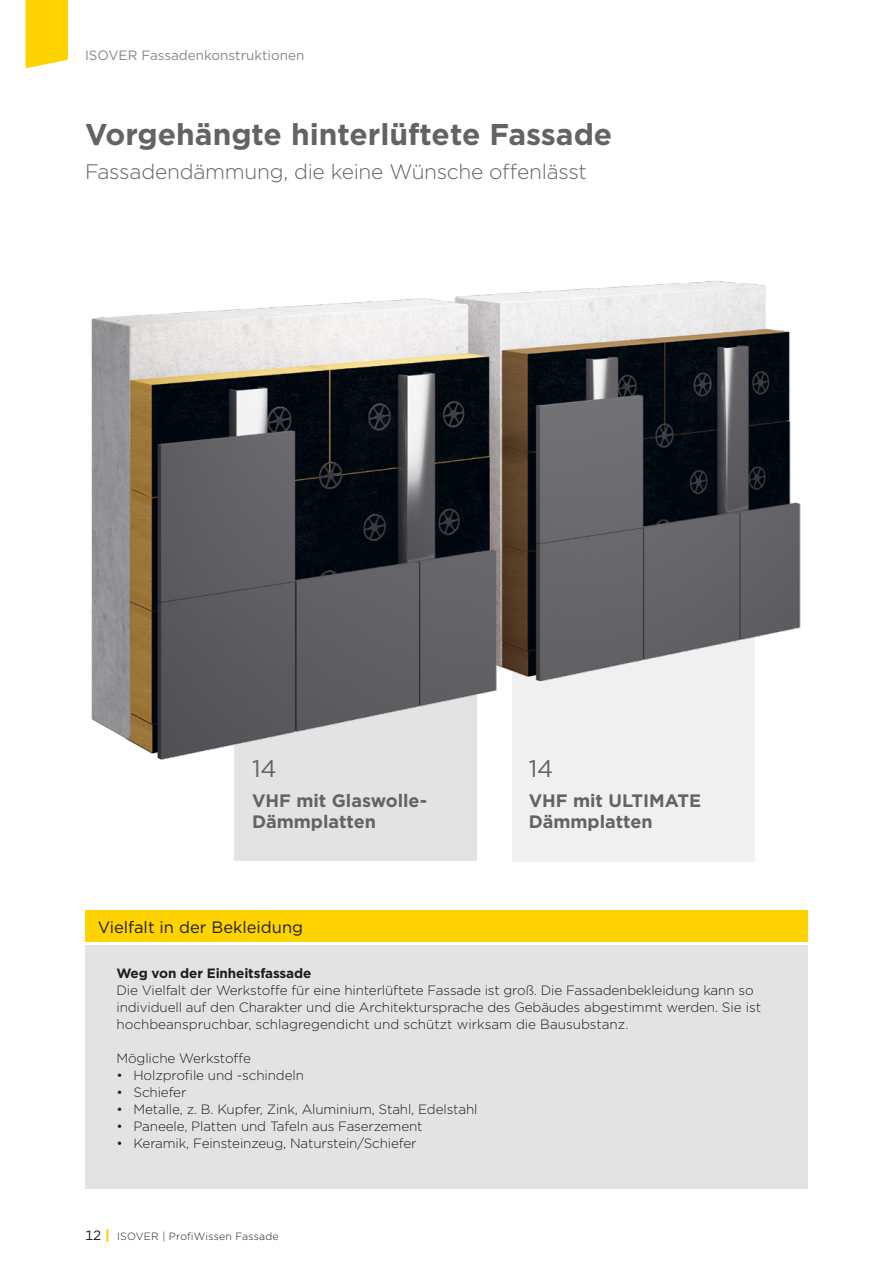
<style>
.page{position:relative;width:893px;height:1263px;background:#fff}
.page>*{position:absolute;margin:0;border:0;box-sizing:border-box;transform-origin:0 0}
.t1{font:700 30px "Gotham";color:#646363}
.t2{font:24px "Gotham";color:#646363}
.t3{font:300 21px "Gotham";letter-spacing:-.015em;color:#646363}
.t4{font:700 18px/21px "Gotham";color:#646363}
.t5{font:16.5px "Gotham";color:#1d1d1b}
.t6{font:300 13.5px/17px "Gotham";letter-spacing:-.01em;color:#1d1d1b}
.t7{font:13.5px "Gotham";color:#878787}
.t8{font:700 13.5px "Gotham";letter-spacing:-.01em;color:#1d1d1b}
.t9{font:300 10.5px "Gotham";letter-spacing:.02em;color:#1d1d1b}
.s1{font-weight:400;font-size:13.5px}
.s2{font-weight:900;font-size:13.5px;color:#ffd300}
</style>
<div class="page">
<div style="left:235px;top:631px;width:242px;height:230px;background:#e3e3e3"></div>
<div style="left:512px;top:621px;width:243px;height:240px;background:#f0f0f0"></div>
<div style="left:85px;top:945px;width:723px;height:243px;background:#e3e3e3"></div>
<div style="left:85px;top:910px;width:723px;height:32px;background:#ffd300"></div>
<img style="left:91px;top:280px;width:710px;height:532px">
<div style="left:26px;top:0;width:42px;height:68px;background:#ffd300"></div>
<p class="t7" style="left:85px;top:46px;width:221px">ISOVER Fassadenkonstruktionen</p>
<h1 class="t1" style="left:85px;top:114px;width:529px">Vorgehängte hinterlüftete Fassade</h1>
<h3 class="t3" style="left:85px;top:158px;width:503px">Fassadendämmung, die keine Wünsche offenlässt</h3>
<h2 class="t2" style="left:252px;top:753px;width:26px">14</h2>
<h3 class="t4" style="left:252px;top:790px;width:177px">VHF mit Glaswolle-<br>Dämmplatten</h3>
<p class="t5" style="left:98px;top:916px;width:207px">Vielfalt in der Bekleidung</p>
<h2 class="t2" style="left:529px;top:753px;width:26px">14</h2>
<h3 class="t4" style="left:529px;top:790px;width:174px">VHF mit ULTIMATE<br>Dämmplatten</h3>
<p class="t8" style="left:116px;top:964px;width:196px">Weg von der Einheitsfassade</p>
<p class="t6" style="left:116px;top:981px;width:646px">Die Vielfalt der Werkstoffe für eine hinterlüftete Fassade ist groß. Die Fassadenbekleidung kann so individuell auf den Charakter und die Architektursprache des Gebäudes abgestimmt werden. Sie ist hochbeanspruchbar, schlagregendicht und schützt wirksam die Bausubstanz.</p>
<p class="t6" style="left:116px;top:1049px;width:136px">Mögliche Werkstoffe</p>
<p class="t6" style="left:116px;top:1066px;width:189px">• Holzprofile und -schindeln</p>
<p class="t6" style="left:116px;top:1083px;width:71px">• Schiefer</p>
<p class="t6" style="left:116px;top:1100px;width:363px">• Metalle, z. B. Kupfer, Zink, Aluminium, Stahl, Edelstahl</p>
<p class="t6" style="left:116px;top:1117px;width:308px">• Paneele, Platten und Tafeln aus Faserzement</p>
<p class="t6" style="left:116px;top:1134px;width:302px">• Keramik, Feinsteinzeug, Naturstein/Schiefer</p>
<p class="t9" style="left:85px;top:1230px;width:195px"><span class="s1">12</span> <span class="s2">|</span> ISOVER | ProfiWissen Fassade</p>
</div>
